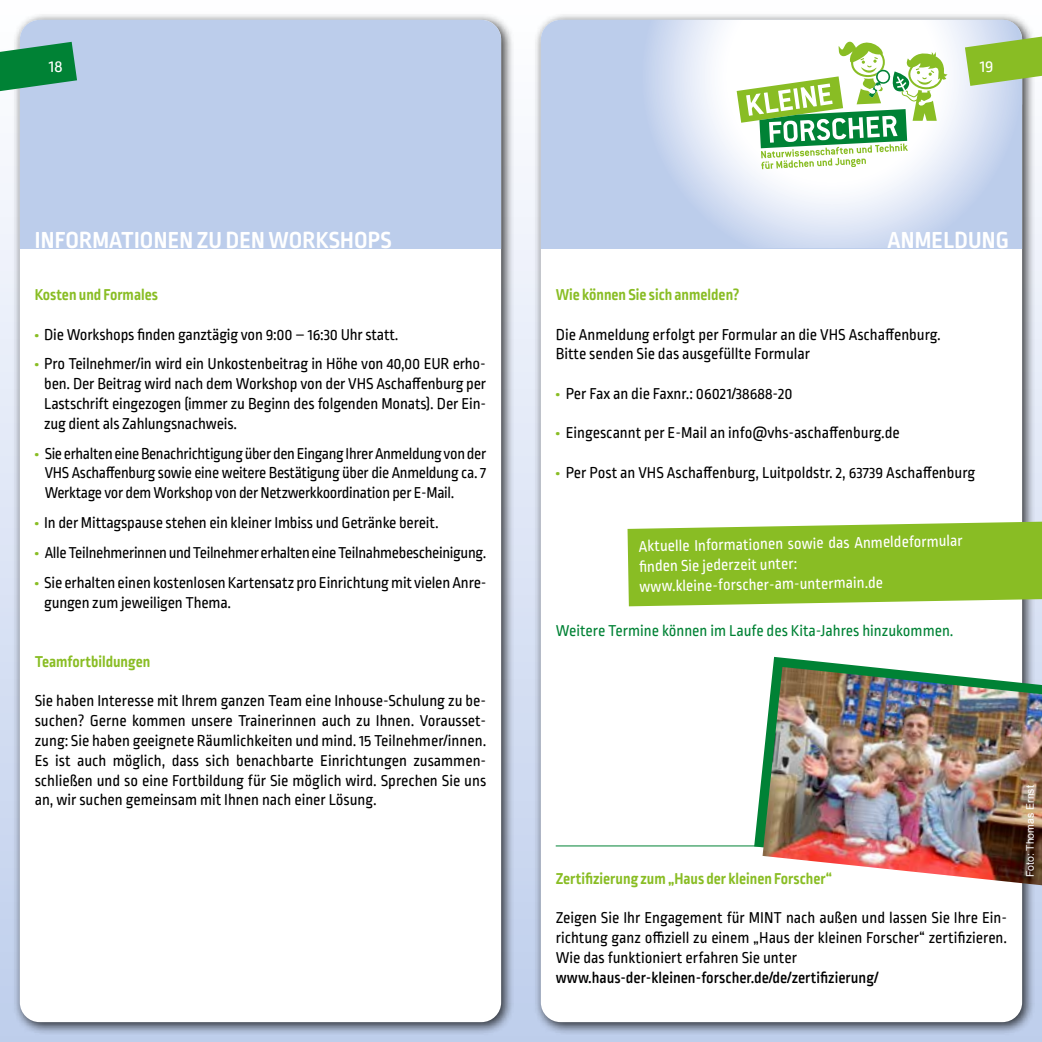
<style>
.page{position:relative;width:1042px;height:1042px;background:#fff}
.page>*{position:absolute;margin:0;border:0;box-sizing:border-box;transform-origin:0 0}
.t1{font:700 24.5px "Ropa Soft Pro";letter-spacing:.01em;color:#fff}
.t2{font:17.5px "Ropa Soft Pro";color:#fff}
.t3{font:16.62px/19.8px "Ropa Soft Pro";letter-spacing:-.01em;color:#000;text-align:justify}
.t4{font:16.62px/19.8px "Ropa Soft Pro";letter-spacing:-.01em;color:#000;text-align:justify;scale:.96 1}
.t5{font:16.62px/20.1px "Ropa Soft Pro";color:#fff}
.t6{font:700 16.62px "Ropa Soft Pro";color:#89bd24}
.t7{font:16.62px "Ropa Soft Pro";color:#008235}
.t8{font:500 16.62px "Ropa Soft Pro";color:#000}
.t9{font:10.5px "Arial";color:#fff}
.s1{font-weight:900;color:#89bd24}
</style>
<div class="page">
<div style="left:521px;top:0;width:521px;height:1042px;background:linear-gradient(to bottom,#fff,#beceec)"></div>
<div style="left:0;top:0;width:521px;height:1042px;background:linear-gradient(to bottom,#fff,#beceec)"></div>
<div style="left:12px;top:12px;width:502px;height:1023px;background:#000;opacity:.75"></div>
<div style="left:20px;top:20px;width:481px;height:1002px;background:#fff;border-radius:20px"></div>
<div style="left:20px;top:20px;width:481px;height:228px;background:#bccdeb"></div>
<svg style="left:0;top:42px;width:77px;height:55px"></svg>
<div style="left:533px;top:12px;width:502px;height:1023px;background:#000;opacity:.75"></div>
<div style="left:541px;top:20px;width:481px;height:1002px;background:#fff;border-radius:20px"></div>
<div style="left:541px;top:20px;width:481px;height:228px;background:#bccdeb"></div>
<svg style="left:652px;top:20px;width:370px;height:228px"></svg>
<svg style="left:965px;top:31px;width:77px;height:55px;background:#a0c762"></svg>
<svg style="left:627px;top:522px;width:415px;height:84px;background:#92c235"></svg>
<svg style="left:736px;top:36px;width:211px;height:133px;background:#c7e1bb"></svg>
<hr style="left:556px;top:845px;width:451px;height:1px;background:#008235">
<svg style="left:754px;top:657px;width:288px;height:191px"></svg>
<img style="left:762px;top:667px;width:280px;height:218px">
<p class="t2" style="left:49px;top:57px;width:15px">18</p>
<p class="t2" style="left:980px;top:57px;width:15px">19</p>
<h1 class="t1" style="left:35px;top:226px;width:358px">INFORMATIONEN ZU DEN WORKSHOPS</h1>
<p class="t6" style="left:35px;top:285px;width:125px">Kosten und Formales</p>
<p class="t3" style="left:35px;top:325px;width:365px"><span class="s1">•</span> Die Workshops finden ganztägig von 9:00 – 16:30 Uhr statt.</p>
<p class="t3" style="left:44px;top:355px;width:443px;text-indent:-9px"><span class="s1">•</span> Pro Teilnehmer/in wird ein Unkostenbeitrag in Höhe von 40,00 EUR erho&shy;ben. Der Beitrag wird nach dem Workshop von der VHS Aschaffenburg per Lastschrift eingezogen (immer zu Beginn des folgenden Monats). Der Ein&shy;zug dient als Zahlungsnachweis.</p>
<p class="t4" style="left:45px;top:444px;width:461px;text-indent:-10px"><span class="s1">•</span> Sie erhalten eine Benachrichtigung über den Eingang Ihrer Anmeldung von der VHS Aschaffenburg sowie eine weitere Bestätigung über die Anmeldung ca. 7<br>Werktage vor dem Workshop von der Netzwerkkoordination per E-Mail.</p>
<p class="t3" style="left:35px;top:514px;width:405px"><span class="s1">•</span> In der Mittagspause stehen ein kleiner Imbiss und Getränke bereit.</p>
<p class="t3" style="left:35px;top:543px;width:453px"><span class="s1">•</span> Alle Teilnehmerinnen und Teilnehmer erhalten eine Teilnahmebescheinigung.</p>
<p class="t3" style="left:44px;top:573px;width:444px;text-indent:-9px"><span class="s1">•</span> Sie erhalten einen kostenlosen Kartensatz pro Einrichtung mit vielen Anre&shy;gungen zum jeweiligen Thema.</p>
<p class="t6" style="left:35px;top:652px;width:117px">Teamfortbildungen</p>
<p class="t3" style="left:35px;top:692px;width:453px">Sie haben Interesse mit Ihrem ganzen Team eine Inhouse-Schulung zu be&shy;suchen? Gerne kommen unsere Trainerinnen auch zu Ihnen. Vorausset&shy;zung: Sie haben geeignete Räumlichkeiten und mind. 15 Teilnehmer/innen.<br>Es ist auch möglich, dass sich benachbarte Einrichtungen zusammen&shy;schließen und so eine Fortbildung für Sie möglich wird. Sprechen Sie uns an, wir suchen gemeinsam mit Ihnen nach einer Lösung.</p>
<h1 class="t1" style="left:887px;top:226px;width:123px">ANMELDUNG</h1>
<p class="t6" style="left:556px;top:285px;width:185px">Wie können Sie sich anmelden?</p>
<p class="t3" style="left:556px;top:325px;width:387px">Die Anmeldung erfolgt per Formular an die VHS Aschaffenburg.<br>Bitte senden Sie das ausgefüllte Formular</p>
<p class="t3" style="left:556px;top:384px;width:238px"><span class="s1">•</span> Per Fax an die Faxnr.: 06021/38688-20</p>
<p class="t3" style="left:556px;top:424px;width:345px"><span class="s1">•</span> Eingescannt per E-Mail an info@vhs-aschaffenburg.de</p>
<p class="t3" style="left:556px;top:464px;width:421px"><span class="s1">•</span> Per Post an VHS Aschaffenburg, Luitpoldstr. 2, 63739 Aschaffenburg</p>
<p class="t5" style="left:638px;top:537px;width:326px;rotate:-1deg">Aktuelle Informationen sowie das Anmeldeformular fi nden Sie jederzeit unter: www.kleine-forscher-am-untermain.de</p>
<p class="t7" style="left:556px;top:622px;width:399px">Weitere Termine können im Laufe des Kita-Jahres hinzukommen.</p>
<p class="t6" style="left:556px;top:869px;width:278px">Zertifizierung zum „Haus der kleinen Forscher“</p>
<p class="t3" style="left:556px;top:909px;width:453px">Zeigen Sie Ihr Engagement für MINT nach außen und lassen Sie Ihre Ein&shy;richtung ganz offiziell zu einem „Haus der kleinen Forscher“ zertifizieren.<br>Wie das funktioniert erfahren Sie unter</p>
<p class="t8" style="left:556px;top:968px;width:324px">www.haus-der-kleinen-forscher.de/de/zertifizierung/</p>
<p class="t9" style="left:1023px;top:877px;width:94px;rotate:-90deg">Foto: Thomas Ernst</p>
</div>
